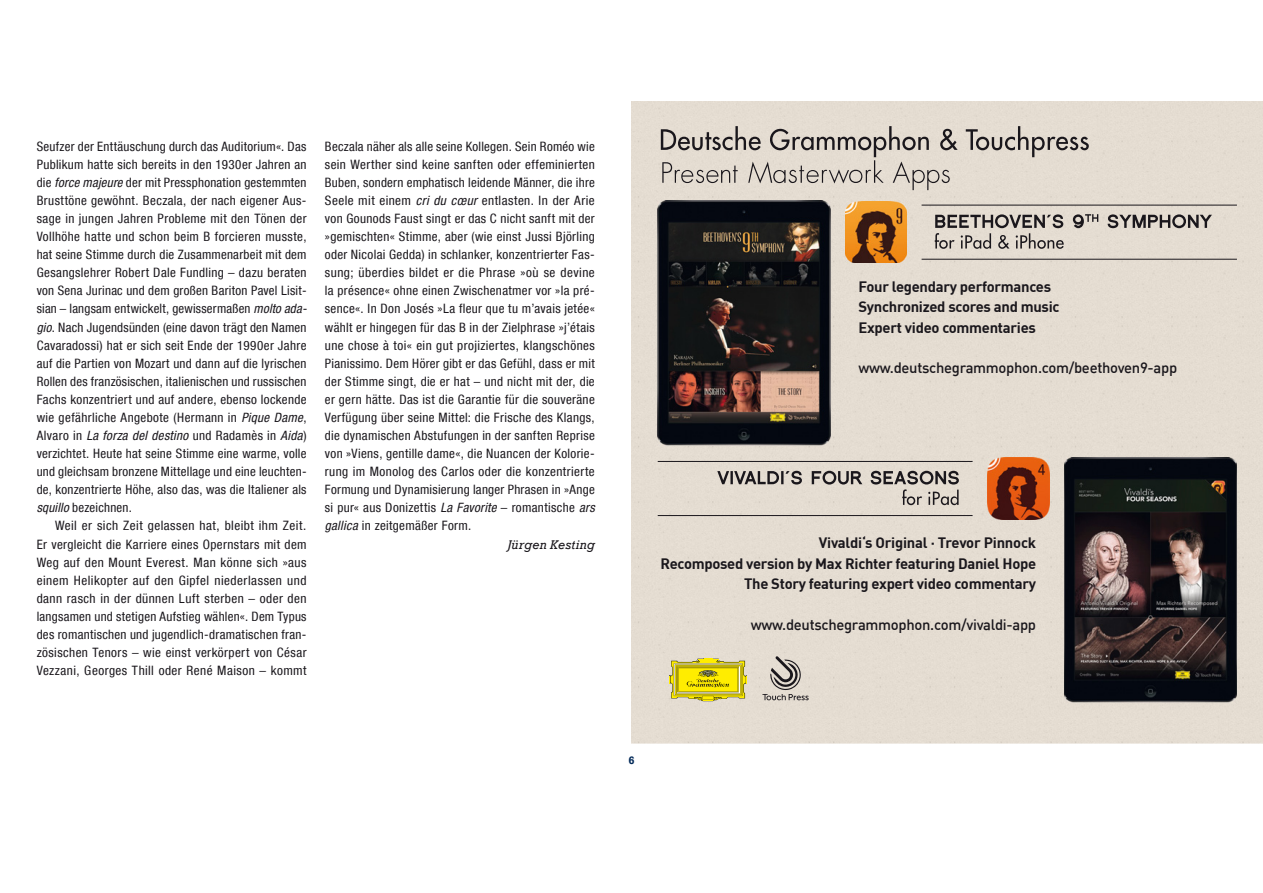
<style>
.page{position:relative;width:1263px;height:893px;background:#fff}
.page>*{position:absolute;margin:0;border:0;box-sizing:border-box;transform-origin:0 0}
.t1{font:700 14.85px/20.4px "DIN";letter-spacing:-.02em;color:#1a171c}
.t2{font:500 14.85px "DIN";letter-spacing:-.02em;color:#1a171c}
.t3{font:condensed 12.9px/18.1px "Helvetica Neue LT Com";letter-spacing:.025em;color:#1a171c;text-align:justify}
.t4{font:italic 12.9px "Rockwell";letter-spacing:.015em;color:#1a171c}
.t5{font:700 11.1px "Rockwell";color:#002857}
.s1{font-style:italic}
</style>
<div class="page">
<div style="left:631px;top:101px;width:632px;height:642px;background:#e5ddd2"></div>
<img style="left:658px;top:201px;width:172px;height:244px">
<svg style="left:669px;top:658px;width:78px;height:44px;background:#d5c837"></svg>
<svg style="left:762px;top:656px;width:47px;height:44px;background:#bbb4ac"></svg>
<svg style="left:661px;top:126px;width:428px;height:64px;background:#cbc3ba"></svg>
<img style="left:845px;top:201px;width:62px;height:62px">
<svg style="left:935px;top:214px;width:277px;height:35px;background:#bab3ab"></svg>
<hr style="left:921px;top:205px;width:316px;height:1px;background:#1a171c">
<hr style="left:921px;top:259px;width:316px;height:1px;background:#1a171c">
<img style="left:1064px;top:458px;width:173px;height:244px">
<img style="left:988px;top:458px;width:61px;height:61px">
<svg style="left:717px;top:471px;width:242px;height:34px;background:#bdb6ae"></svg>
<hr style="left:658px;top:461px;width:314px;height:1px;background:#1a171c">
<hr style="left:658px;top:515px;width:314px;height:1px;background:#1a171c">
<p class="t3" style="left:37px;top:139px;width:272px">Seufzer der Enttäuschung durch das Auditorium«. Das Publikum hatte sich bereits in den 1930er Jahren an die <span class="s1">force majeure</span> der mit Pressphonation gestemmten Brusttöne gewöhnt. Beczala, der nach eigener Aus&shy;sage in jungen Jahren Probleme mit den Tönen der Vollhöhe hatte und schon beim B forcieren musste, hat seine Stimme durch die Zusammenarbeit mit dem Gesangslehrer Robert Dale Fundling – dazu beraten von Sena Jurinac und dem großen Bariton Pavel Lisit&shy;sian – langsam entwickelt, gewissermaßen <span class="s1">molto ada&shy;gio</span>. Nach Jugendsünden (eine davon trägt den Namen Cavaradossi) hat er sich seit Ende der 1990er Jahre auf die Partien von Mozart und dann auf die lyrischen Rollen des französischen, italienischen und russischen Fachs konzentriert und auf andere, ebenso lockende wie gefährliche Angebote (Hermann in <span class="s1">Pique Dame</span>, Alvaro in <span class="s1">La forza del destino</span> und Radamès in <span class="s1">Aida</span>) verzichtet. Heute hat seine Stimme eine warme, volle und gleichsam bronzene Mittellage und eine leuchten&shy;de, konzentrierte Höhe, also das, was die Italiener als <span class="s1">squillo</span> bezeichnen.</p>
<p class="t3" style="left:37px;top:519px;width:271px;text-indent:18px">Weil er sich Zeit gelassen hat, bleibt ihm Zeit.<br>Er vergleicht die Karriere eines Opernstars mit dem Weg auf den Mount Everest. Man könne sich »aus einem Helikopter auf den Gipfel niederlassen und dann rasch in der dünnen Luft sterben – oder den langsamen und stetigen Aufstieg wählen«. Dem Typus des romantischen und jugendlich-dramatischen fran&shy;zösischen Tenors – wie einst verkörpert von César Vezzani, Georges Thill oder René Maison – kommt</p>
<p class="t3" style="left:325px;top:139px;width:271px">Beczala näher als alle seine Kollegen. Sein Roméo wie sein Werther sind keine sanften oder effeminierten Buben, sondern emphatisch leidende Männer, die ihre Seele mit einem <span class="s1">cri du cœur</span> entlasten. In der Arie von Gounods Faust singt er das C nicht sanft mit der »gemischten« Stimme, aber (wie einst Jussi Björling oder Nicolai Gedda) in schlanker, konzentrierter Fas&shy;sung; überdies bildet er die Phrase »où se devine la présence« ohne einen Zwischenatmer vor »la pré&shy;sence«. In Don Josés »La fleur que tu m’avais jetée« wählt er hingegen für das B in der Zielphrase »j’étais une chose à toi« ein gut projiziertes, klangschönes Pianissimo. Dem Hörer gibt er das Gefühl, dass er mit der Stimme singt, die er hat – und nicht mit der, die er gern hätte. Das ist die Garantie für die souveräne Verfügung über seine Mittel: die Frische des Klangs, die dynamischen Abstufungen in der sanften Reprise von »Viens, gentille dame«, die Nuancen der Kolorie&shy;rung im Monolog des Carlos oder die konzentrierte Formung und Dynamisierung langer Phrasen in »Ange si pur« aus Donizettis <span class="s1">La Favorite</span> – romantische <span class="s1">ars gallica</span> in zeitgemäßer Form.</p>
<p class="t4" style="left:508px;top:536px;width:89px">Jürgen Kesting</p>
<p class="t1" style="left:858px;top:276px;width:203px">Four legendary performances<br>Synchronized scores and music<br>Expert video commentaries</p>
<p class="t2" style="left:858px;top:359px;width:320px">www.deutschegrammophon.com/beethoven9-app</p>
<p class="t1" style="left:660px;top:532px;width:377px;text-align:right">Vivaldi‘s Original · Trevor Pinnock<br>Recomposed version by Max Richter featuring Daniel Hope<br>The Story featuring expert video commentary</p>
<p class="t2" style="left:751px;top:615px;width:287px">www.deutschegrammophon.com/vivaldi-app</p>
<p class="t5" style="left:628px;top:754px;width:8px">6</p>
</div>
